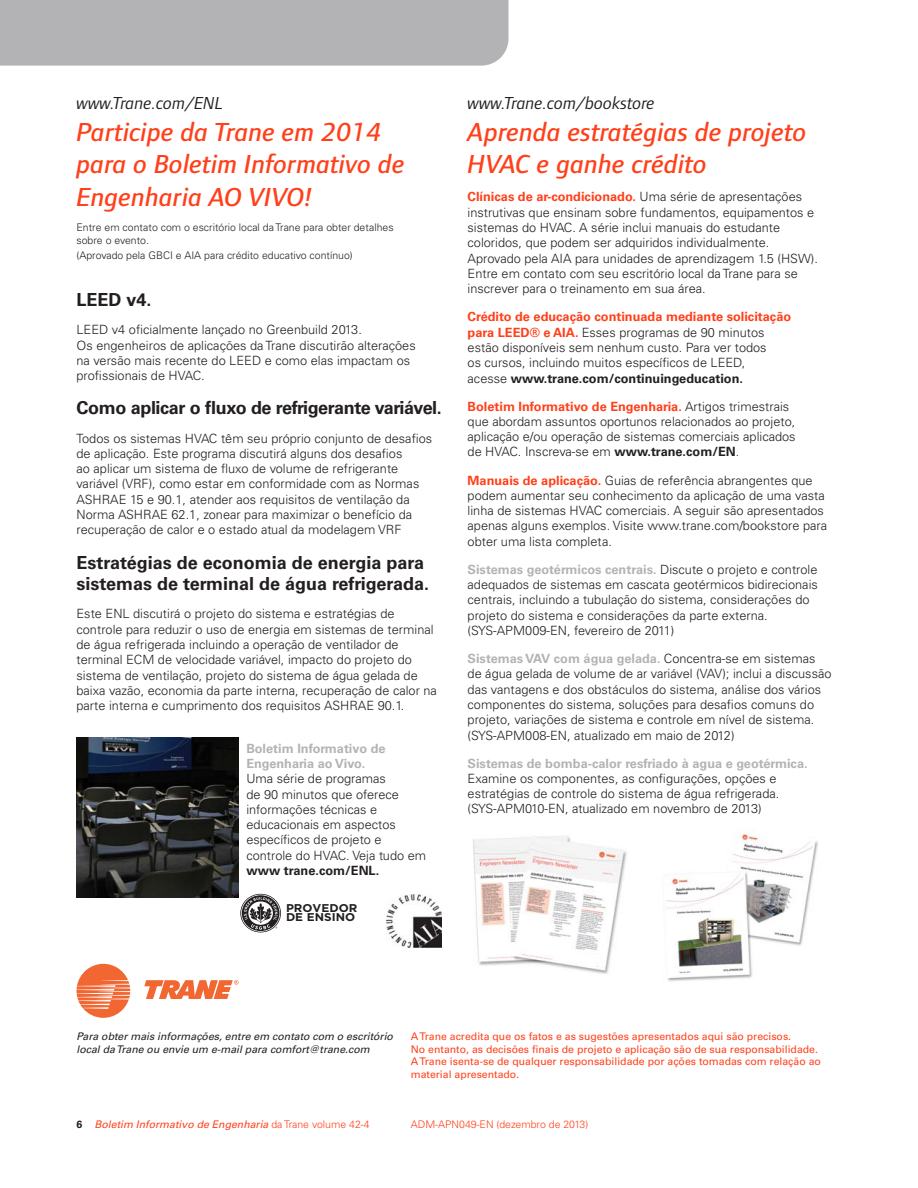
<style>
.page{position:relative;width:918px;height:1188px;background:#fff}
.page>*{position:absolute;margin:0;border:0;box-sizing:border-box;transform-origin:0 0}
._2_colunas{font:italic 27px/32.4px "Foundry Form Sans Med";color:#ff401a}
._2_colunas-2{font:700 18px/21.6px "Univers LT Std";color:#231f20}
._2_colunas-3{font:italic 18px "Foundry Form Sans";color:#231f20}
._2_colunas-4{font:700 18px "Univers LT Std";letter-spacing:-.02em;color:#231f20}
._2_colunas-5{font:300 12.75px/15.3px "Univers LT Std";color:#231f20}
._2_colunas-6{font:700 12.75px/15.3px "Univers LT Std";color:#b3b3b6}
.t1{font:700 11.25px/9px "Gotham";color:#231f20;scale:1.05 1}
.sem_coluna{font:10.5px/12.6px "Univers LT Std";color:#ff401a}
._2_colunas-7{font:300 10.5px/12.6px "Univers LT Std";color:#231f20}
.sem_coluna-2{font:italic 10.5px/12.6px "Univers LT Std";color:#231f20}
.sem_coluna-3{font:italic 10.5px "Univers LT Std";color:#ff401a}
.sem_coluna-4{font:300 10.5px "Univers LT Std";color:#ff401a}
.s1{font-weight:700}
.s2{font-weight:700;color:#ff401a}
.s3{font-weight:700;color:#b3b3b6}
.s4{font-weight:700;font-style:normal;color:#231f20}
.s5{font-weight:300;font-style:normal}
</style>
<div class="page">
<div style="left:0;top:0;width:508px;height:66px;background:#b3b3b6"></div>
<img style="left:77px;top:737px;width:162px;height:161px">
<svg style="left:240px;top:894px;width:41px;height:38px"></svg>
<img style="left:386px;top:895px;width:55px;height:52px">
<img style="left:473px;top:836px;width:154px;height:138px">
<img style="left:663px;top:833px;width:155px;height:148px">
<svg style="left:144px;top:980px;width:95px;height:19px"></svg>
<svg style="left:77px;top:964px;width:53px;height:54px"></svg>
<p class="_2_colunas-3" style="left:77px;top:92px;width:148px">www.Trane.com/ENL</p>
<p class="_2_colunas" style="left:77px;top:117px;width:330px">Participe da Trane em 2014 para o Boletim Informativo de<br>Engenharia AO VIVO!</p>
<p class="_2_colunas-7" style="left:77px;top:221px;width:319px">Entre em contato com o escritório local da Trane para obter detalhes sobre o evento.</p>
<p class="_2_colunas-7" style="left:77px;top:249px;width:278px">(Aprovado pela GBCI e AIA para crédito educativo contínuo)</p>
<p class="_2_colunas-2" style="left:77px;top:289px;width:77px">LEED v4.</p>
<p class="_2_colunas-5" style="left:77px;top:322px;width:341px">LEED v4 oficialmente lançado no Greenbuild 2013.<br>Os engenheiros de aplicações da Trane discutirão alterações na versão mais recente do LEED e como elas impactam os profissionais de HVAC.</p>
<p class="_2_colunas-4" style="left:77px;top:398px;width:367px">Como aplicar o fluxo de refrigerante variável.</p>
<p class="_2_colunas-5" style="left:77px;top:430px;width:357px">Todos os sistemas HVAC têm seu próprio conjunto de desafios de aplicação. Este programa discutirá alguns dos desafios<br>ao aplicar um sistema de fluxo de volume de refrigerante variável (VRF), como estar em conformidade com as Normas ASHRAE 15 e 90.1, atender aos requisitos de ventilação da Norma ASHRAE 62.1, zonear para maximizar o benefício da recuperação de calor e o estado atual da modelagem VRF</p>
<p class="_2_colunas-2" style="left:77px;top:552px;width:354px">Estratégias de economia de energia para sistemas de terminal de água refrigerada.</p>
<p class="_2_colunas-5" style="left:77px;top:606px;width:362px">Este ENL discutirá o projeto do sistema e estratégias de controle para reduzir o uso de energia em sistemas de terminal de água refrigerada incluindo a operação de ventilador de terminal ECM de velocidade variável, impacto do projeto do sistema de ventilação, projeto do sistema de água gelada de baixa vazão, economia da parte interna, recuperação de calor na parte interna e cumprimento dos requisitos ASHRAE 90.1.</p>
<p class="_2_colunas-6" style="left:246px;top:741px;width:141px">Boletim Informativo de<br>Engenharia ao Vivo.</p>
<p class="_2_colunas-5" style="left:246px;top:771px;width:181px">Uma série de programas<br>de 90 minutos que oferece informações técnicas e educacionais em aspectos específicos de projeto e controle do HVAC. Veja tudo em <span class="s1">www trane.com/ENL.</span></p>
<p class="t1" style="left:286px;top:903px;width:69px">PROVEDOR<br>DE ENSINO</p>
<p class="_2_colunas-3" style="left:468px;top:92px;width:189px">www.Trane.com/bookstore</p>
<p class="_2_colunas" style="left:468px;top:117px;width:340px">Aprenda estratégias de projeto<br>HVAC e ganhe crédito</p>
<p class="_2_colunas-5" style="left:468px;top:189px;width:352px"><span class="s2">Clínicas de ar-condicionado.</span> Uma série de apresentações instrutivas que ensinam sobre fundamentos, equipamentos e sistemas do HVAC. A série inclui manuais do estudante coloridos, que podem ser adquiridos individualmente.<br>Aprovado pela AIA para unidades de aprendizagem 1.5 (HSW).<br>Entre em contato com seu escritório local da Trane para se inscrever para o treinamento em sua área.</p>
<p class="_2_colunas-5" style="left:468px;top:309px;width:325px"><span class="s2">Crédito de educação continuada mediante solicitação para LEED® e AIA.</span> Esses programas de 90 minutos estão disponíveis sem nenhum custo. Para ver todos<br>os cursos, incluindo muitos específicos de LEED,<br>acesse <span class="s1">www.trane.com/continuingeducation.</span></p>
<p class="_2_colunas-5" style="left:468px;top:398px;width:330px"><span class="s2">Boletim Informativo de Engenharia.</span> Artigos trimestrais que abordam assuntos oportunos relacionados ao projeto, aplicação e/ou operação de sistemas comerciais aplicados de HVAC. Inscreva-se em <span class="s1">www.trane.com/EN</span>.</p>
<p class="_2_colunas-5" style="left:468px;top:472px;width:361px"><span class="s2">Manuais de aplicação.</span> Guias de referência abrangentes que podem aumentar seu conhecimento da aplicação de uma vasta linha de sistemas HVAC comerciais. A seguir são apresentados apenas alguns exemplos. Visite www.trane.com/bookstore para obter uma lista completa.</p>
<p class="_2_colunas-5" style="left:468px;top:562px;width:352px"><span class="s3">Sistemas geotérmicos centrais.</span> Discute o projeto e controle adequados de sistemas em cascata geotérmicos bidirecionais centrais, incluindo a tubulação do sistema, considerações do projeto do sistema e considerações da parte externa. (SYS-APM009-EN, fevereiro de 2011)</p>
<p class="_2_colunas-5" style="left:468px;top:651px;width:365px"><span class="s3">Sistemas VAV com água gelada.</span> Concentra-se em sistemas de água gelada de volume de ar variável (VAV); inclui a discussão das vantagens e dos obstáculos do sistema, análise dos vários componentes do sistema, soluções para desafios comuns do projeto, variações de sistema e controle em nível de sistema. (SYS-APM008-EN, atualizado em maio de 2012)</p>
<p class="_2_colunas-6" style="left:468px;top:756px;width:342px">Sistemas de bomba-calor resfriado à agua e geotérmica.</p>
<p class="_2_colunas-5" style="left:468px;top:771px;width:313px">Examine os componentes, as configurações, opções e estratégias de controle do sistema de água refrigerada. (SYS-APM010-EN, atualizado em novembro de 2013)</p>
<p class="sem_coluna-2" style="left:77px;top:1030px;width:318px">Para obter mais informações, entre em contato com o escritório local da Trane ou envie um e-mail para comfort@trane.com</p>
<p class="sem_coluna" style="left:411px;top:1030px;width:412px">A Trane acredita que os fatos e as sugestões apresentados aqui são precisos.<br>No entanto, as decisões finais de projeto e aplicação são de sua responsabilidade.<br>A Trane isenta-se de qualquer responsabilidade por ações tomadas com relação ao material apresentado.</p>
<p class="sem_coluna-3" style="left:77px;top:1118px;width:295px"><span class="s4">6</span> Boletim Informativo de Engenharia <span class="s5">da Trane volume 42-4</span></p>
<p class="sem_coluna-4" style="left:411px;top:1118px;width:179px">ADM-APN049-EN (dezembro de 2013)</p>
</div>
